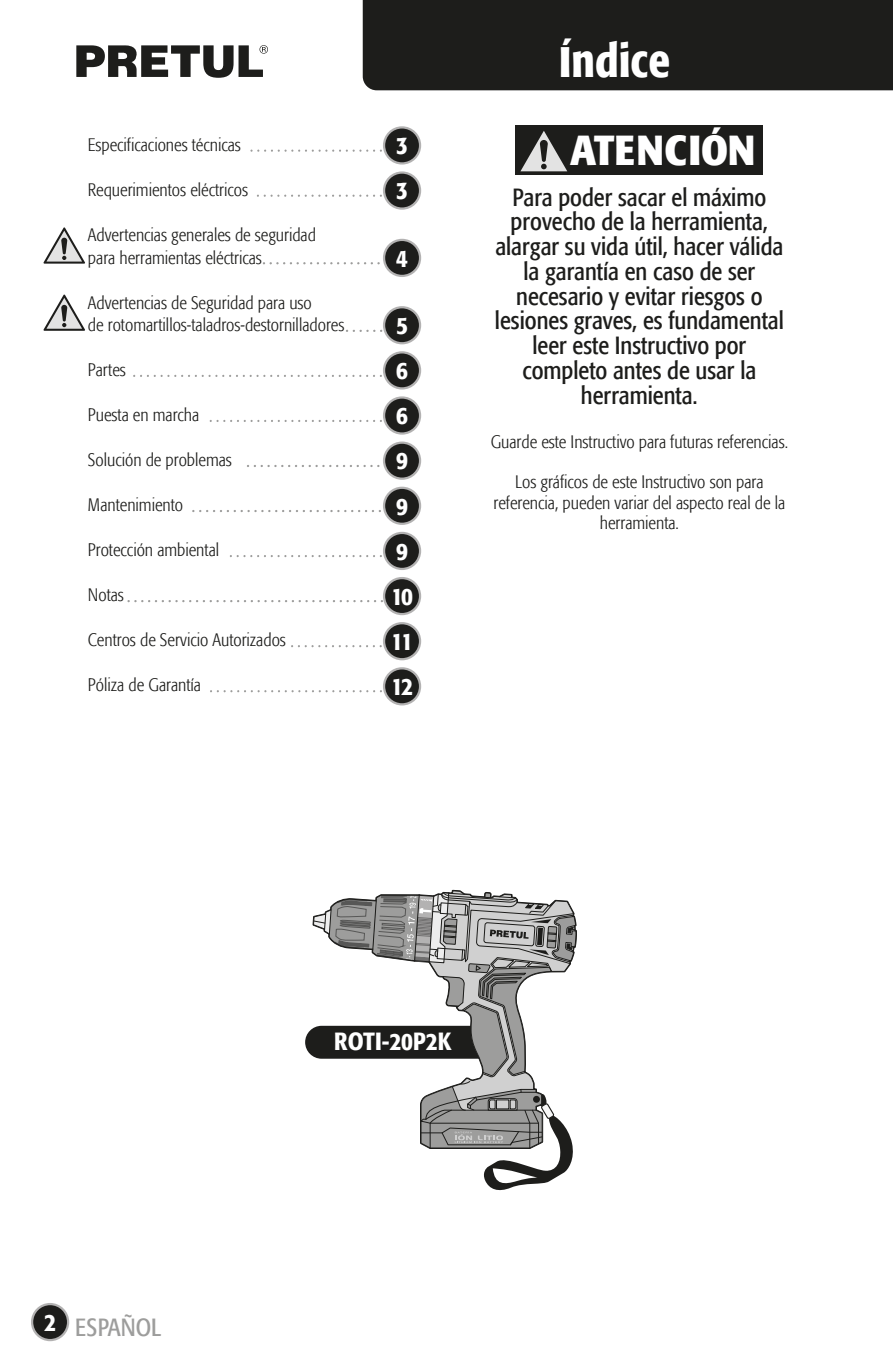
<style>
.page{position:relative;width:893px;height:1372px;background:#fff}
.page>*{position:absolute;margin:0;border:0;box-sizing:border-box;transform-origin:0 0}
.t1{font:500 condensed 47.25px "Formata";color:#fff}
.t2{font:700 condensed 41.62px "Formata";letter-spacing:.01em;color:#fff}
.t3{font:condensed 24.75px/24.8px "Formata";color:#1d1d1b;text-align:center}
.t4{font:500 condensed 24.75px/45.2px "Formata";letter-spacing:-.005em;color:#fff}
.t5{font:condensed 24.75px "Formata";color:#9d9d9c}
.t6{font:300 condensed 18px/20.2px "Formata";color:#1d1d1b}
.s1{font-size:42.52px}
</style>
<div class="page">
<div style="left:363px;top:0;width:530px;height:90px;background:#1d1d1b"></div>
<svg style="left:251px;top:149px;width:133px;height:3px"></svg>
<svg style="left:258px;top:194px;width:126px;height:3px"></svg>
<svg style="left:264px;top:262px;width:120px;height:2px"></svg>
<svg style="left:347px;top:330px;width:37px;height:2px"></svg>
<svg style="left:134px;top:375px;width:250px;height:2px"></svg>
<svg style="left:211px;top:420px;width:173px;height:2px"></svg>
<svg style="left:248px;top:465px;width:136px;height:2px"></svg>
<svg style="left:193px;top:510px;width:191px;height:2px"></svg>
<svg style="left:231px;top:555px;width:153px;height:2px"></svg>
<svg style="left:129px;top:600px;width:255px;height:2px"></svg>
<svg style="left:292px;top:645px;width:92px;height:2px"></svg>
<svg style="left:211px;top:690px;width:173px;height:2px"></svg>
<svg style="left:305px;top:889px;width:272px;height:302px"></svg>
<div style="left:32px;top:1303px;width:36px;height:36px;background:#1d1d1b;border-radius:50%"></div>
<div style="left:31px;top:1302px;width:38px;height:38px;border:2px solid #b3b2b2;border-radius:50%"></div>
<svg style="left:76px;top:45px;width:192px;height:33px"></svg>
<div style="left:515px;top:126px;width:248px;height:49px;background:#1d1d1b"></div>
<svg style="left:520px;top:131px;width:48px;height:41px"></svg>
<div style="left:384px;top:127px;width:36px;height:36px;background:#1d1d1b;border-radius:50%"></div>
<div style="left:383px;top:126px;width:38px;height:38px;border:2px solid #b3b2b2;border-radius:50%"></div>
<div style="left:384px;top:172px;width:36px;height:36px;background:#1d1d1b;border-radius:50%"></div>
<div style="left:383px;top:171px;width:38px;height:39px;border:2px solid #b3b2b2;border-radius:50%"></div>
<div style="left:384px;top:240px;width:36px;height:36px;background:#1d1d1b;border-radius:50%"></div>
<div style="left:383px;top:239px;width:38px;height:38px;border:2px solid #b3b2b2;border-radius:50%"></div>
<div style="left:384px;top:307px;width:36px;height:36px;background:#1d1d1b;border-radius:50%"></div>
<div style="left:383px;top:306px;width:38px;height:38px;border:2px solid #b3b2b2;border-radius:50%"></div>
<div style="left:384px;top:352px;width:36px;height:36px;background:#1d1d1b;border-radius:50%"></div>
<div style="left:383px;top:351px;width:38px;height:38px;border:2px solid #b3b2b2;border-radius:50%"></div>
<div style="left:384px;top:397px;width:36px;height:36px;background:#1d1d1b;border-radius:50%"></div>
<div style="left:383px;top:396px;width:38px;height:38px;border:2px solid #b3b2b2;border-radius:50%"></div>
<div style="left:384px;top:442px;width:36px;height:36px;background:#1d1d1b;border-radius:50%"></div>
<div style="left:383px;top:441px;width:38px;height:39px;border:2px solid #b3b2b2;border-radius:50%"></div>
<div style="left:384px;top:488px;width:36px;height:36px;background:#1d1d1b;border-radius:50%"></div>
<div style="left:383px;top:486px;width:38px;height:39px;border:2px solid #b3b2b2;border-radius:50%"></div>
<div style="left:384px;top:533px;width:36px;height:36px;background:#1d1d1b;border-radius:50%"></div>
<div style="left:383px;top:532px;width:38px;height:38px;border:2px solid #b3b2b2;border-radius:50%"></div>
<div style="left:384px;top:578px;width:36px;height:36px;background:#1d1d1b;border-radius:50%"></div>
<div style="left:383px;top:577px;width:38px;height:38px;border:2px solid #b3b2b2;border-radius:50%"></div>
<div style="left:384px;top:623px;width:36px;height:36px;background:#1d1d1b;border-radius:50%"></div>
<div style="left:383px;top:622px;width:38px;height:38px;border:2px solid #b3b2b2;border-radius:50%"></div>
<div style="left:384px;top:668px;width:36px;height:36px;background:#1d1d1b;border-radius:50%"></div>
<div style="left:383px;top:667px;width:38px;height:38px;border:2px solid #b3b2b2;border-radius:50%"></div>
<svg style="left:43px;top:227px;width:42px;height:36px"></svg>
<svg style="left:43px;top:294px;width:42px;height:37px"></svg>
<p class="t6" style="left:88px;top:135px;width:154px">Especificaciones técnicas</p>
<p class="t6" style="left:88px;top:180px;width:162px">Requerimientos eléctricos</p>
<p class="t6" style="left:88px;top:224px;width:229px;line-height:22.5px">Advertencias generales de seguridad para herramientas eléctricas</p>
<p class="t6" style="left:88px;top:291px;width:258px;line-height:22.5px">Advertencias de Seguridad para uso<br>de rotomartillos-taladros-destornilladores</p>
<p class="t6" style="left:88px;top:360px;width:39px">Partes</p>
<p class="t6" style="left:88px;top:405px;width:113px">Puesta en marcha</p>
<p class="t6" style="left:88px;top:450px;width:145px">Solución de problemas</p>
<p class="t6" style="left:88px;top:495px;width:97px">Mantenimiento</p>
<p class="t6" style="left:88px;top:540px;width:133px">Protección ambiental</p>
<p class="t6" style="left:88px;top:585px;width:37px">Notas</p>
<p class="t6" style="left:88px;top:630px;width:199px">Centros de Servicio Autorizados</p>
<p class="t6" style="left:88px;top:675px;width:115px">Póliza de Garantía</p>
<h3 class="t4" style="left:396px;top:123px;width:13px">3<br>3</h3>
<h3 class="t4" style="left:396px;top:235px;width:13px">4</h3>
<h3 class="t4" style="left:391px;top:302px;width:23px">5<br>6<br>6<br>9<br>9<br>9<br>10<br>11<br>12</h3>
<h1 class="t1" style="left:559px;top:32px;width:113px"><span class="s1">Í</span>ndice</h1>
<h2 class="t2" style="left:570px;top:124px;width:186px">ATENCIÓN</h2>
<p class="t3" style="left:495px;top:185px;width:290px">Para poder sacar el máximo provecho de la herramienta, alargar su vida útil, hacer válida la garantía en caso de ser necesario y evitar riesgos o lesiones graves, es fundamental leer este Instructivo por completo antes de usar la herramienta.</p>
<p class="t6" style="left:491px;top:431px;width:299px">Guarde este Instructivo para futuras referencias.</p>
<p class="t6" style="left:493px;top:472px;width:293px;text-align:center">Los gráficos de este Instructivo son para referencia, pueden variar del aspecto real de la herramienta.</p>
<h3 class="t5" style="left:44px;top:1312px;width:119px"><sup>2</sup> ESPAÑOL</h3>
<h3 class="t4" style="left:334px;top:1018px;width:119px">ROTI-20P2K</h3>
</div>
